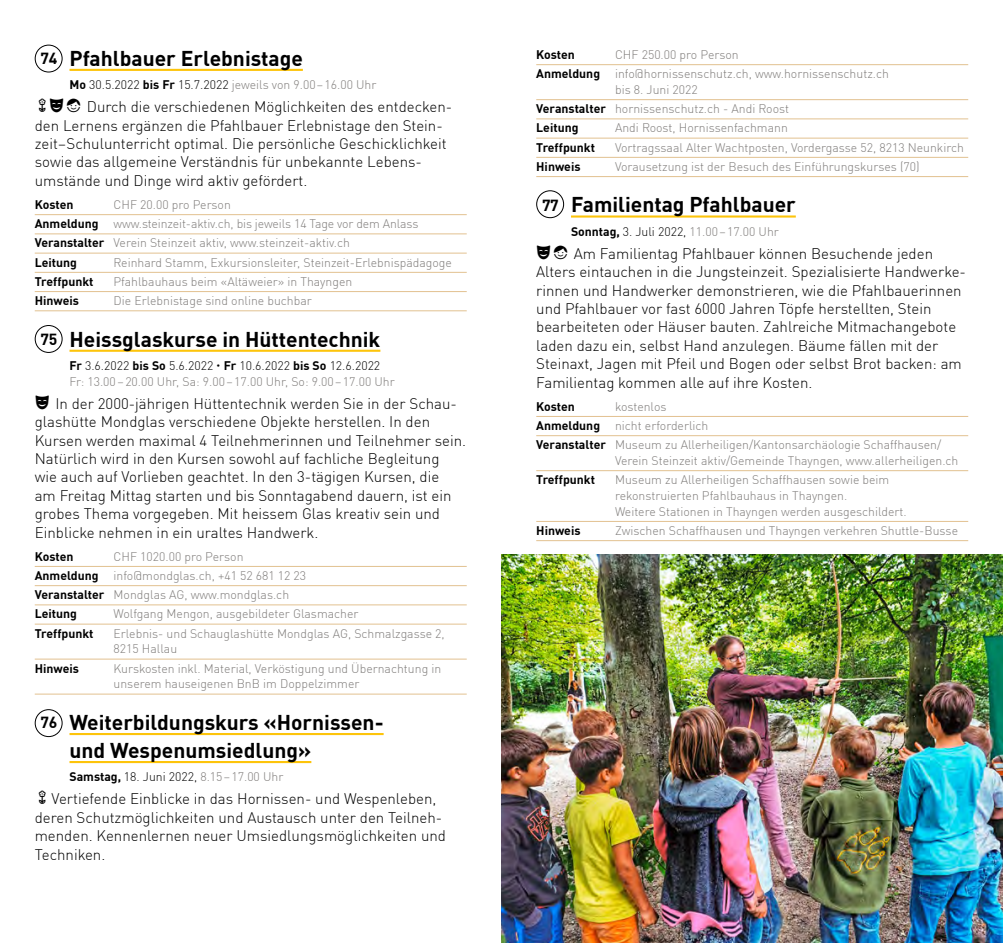
<style>
.page{position:relative;width:1003px;height:943px;background:#fff}
.page>*{position:absolute;margin:0;border:0;box-sizing:border-box;transform-origin:0 0}
.t1{font:700 21px/28px "DINOT";color:#000}
.Angebot-Grundtext{font:300 15.05px/18.4px "DINOT";color:#000}
.Angebot-Infos_Titel{font:300 12.25px/15.8px "DINOT";color:#7f7c7a}
.Angebot-Datum{font:300 12.25px/15.8px "DINOT";color:#7f7c7a}
.Angebot-Infos_Titel-2{font:700 12.25px "DINOT";color:#000}
.s1{font-size:15.75px}
.s2{font-weight:700;color:#000}
.s3{color:#000}
</style>
<div class="page">
<hr style="left:69px;top:69px;width:234px;height:2px;background:#fdc40b">
<hr style="left:35px;top:214px;width:431px;height:1px;background:#e2c190">
<hr style="left:35px;top:233px;width:431px;height:1px;background:#e2c190">
<hr style="left:35px;top:253px;width:431px;height:1px;background:#e2c190">
<hr style="left:35px;top:272px;width:431px;height:1px;background:#e2c190">
<hr style="left:35px;top:291px;width:431px;height:1px;background:#e2c190">
<hr style="left:35px;top:310px;width:431px;height:1px;background:#e2c190">
<hr style="left:69px;top:350px;width:311px;height:2px;background:#fdc40b">
<hr style="left:35px;top:566px;width:431px;height:1px;background:#e2c190">
<hr style="left:35px;top:585px;width:431px;height:1px;background:#e2c190">
<hr style="left:35px;top:604px;width:431px;height:1px;background:#e2c190">
<hr style="left:35px;top:624px;width:431px;height:1px;background:#e2c190">
<hr style="left:35px;top:658px;width:431px;height:1px;background:#e2c190">
<hr style="left:35px;top:693px;width:431px;height:1px;background:#e2c190">
<hr style="left:69px;top:733px;width:314px;height:2px;background:#fdc40b">
<hr style="left:69px;top:761px;width:242px;height:2px;background:#fdc40b">
<hr style="left:536px;top:64px;width:431px;height:1px;background:#e2c190">
<hr style="left:536px;top:99px;width:431px;height:1px;background:#e2c190">
<hr style="left:536px;top:119px;width:431px;height:1px;background:#e2c190">
<hr style="left:536px;top:138px;width:431px;height:1px;background:#e2c190">
<hr style="left:536px;top:157px;width:431px;height:1px;background:#e2c190">
<hr style="left:536px;top:176px;width:431px;height:1px;background:#e2c190">
<hr style="left:570px;top:215px;width:225px;height:2px;background:#fdc40b">
<hr style="left:536px;top:416px;width:431px;height:1px;background:#e2c190">
<hr style="left:536px;top:435px;width:431px;height:1px;background:#e2c190">
<hr style="left:536px;top:470px;width:431px;height:1px;background:#e2c190">
<hr style="left:536px;top:521px;width:431px;height:1px;background:#e2c190">
<hr style="left:536px;top:540px;width:431px;height:1px;background:#e2c190">
<img style="left:501px;top:554px;width:501px;height:389px">
<div style="left:35px;top:45px;width:28px;height:27px;border:1px solid #000;border-radius:50%"></div>
<div style="left:35px;top:325px;width:28px;height:28px;border:1px solid #000;border-radius:50%"></div>
<div style="left:35px;top:709px;width:28px;height:28px;border:1px solid #000;border-radius:50%"></div>
<div style="left:536px;top:190px;width:28px;height:28px;border:1px solid #000;border-radius:50%"></div>
<p class="t1" style="left:41px;top:42px;width:264px"><span class="s1">74</span> Pfahlbauer Erlebnistage</p>
<p class="Angebot-Datum" style="left:69px;top:76px;width:308px"><span class="s2">Mo</span> <span class="s3">30.5.2022</span> <span class="s2">bis Fr</span> <span class="s3">15.7.2022</span> jeweils von 9.00–16.00 Uhr</p>
<p class="Angebot-Grundtext" style="left:35px;top:96px;width:419px;text-indent:52px">Durch die verschiedenen Möglichkeiten des entdecken&shy;den Lernens ergänzen die Pfahlbauer Erlebnistage den Stein&shy;zeit–Schulunterricht optimal. Die persönliche Geschicklichkeit sowie das allgemeine Verständnis für unbekannte Lebens&shy;umstände und Dinge wird aktiv gefördert.</p>
<p class="Angebot-Infos_Titel-2" style="left:35px;top:195px;width:40px">Kosten</p>
<p class="Angebot-Infos_Titel" style="left:113px;top:196px;width:119px">CHF 20.00 pro Person</p>
<p class="Angebot-Infos_Titel" style="left:35px;top:215px;width:385px"><span class="s2">Anmeldung</span> www.steinzeit-aktiv.ch, bis jeweils 14 Tage vor dem Anlass</p>
<p class="Angebot-Infos_Titel" style="left:35px;top:234px;width:316px"><span class="s2">Veranstalter</span> Verein Steinzeit aktiv, www.steinzeit-aktiv.ch</p>
<p class="Angebot-Infos_Titel-2" style="left:35px;top:253px;width:44px">Leitung</p>
<p class="Angebot-Infos_Titel" style="left:113px;top:253px;width:340px">Reinhard Stamm, Exkursionsleiter, Steinzeit-Erlebnispädagoge</p>
<p class="Angebot-Infos_Titel-2" style="left:35px;top:272px;width:60px">Treffpunkt</p>
<p class="Angebot-Infos_Titel" style="left:113px;top:272px;width:240px">Pfahlbauhaus beim «Altäweier» in Thayngen</p>
<p class="Angebot-Infos_Titel-2" style="left:35px;top:291px;width:46px">Hinweis</p>
<p class="Angebot-Infos_Titel" style="left:113px;top:292px;width:200px">Die Erlebnistage sind online buchbar</p>
<p class="t1" style="left:41px;top:323px;width:341px"><span class="s1">75</span> Heissglaskurse in Hüttentechnik</p>
<p class="Angebot-Datum" style="left:69px;top:356px;width:326px"><span class="s2">Fr</span> <span class="s3">3.6.2022</span> <span class="s2">bis So</span> <span class="s3">5.6.2022</span> <sup>•</sup> <span class="s2">Fr</span> <span class="s3">10.6.2022</span> <span class="s2">bis So</span> <span class="s3">12.6.2022<br></span>Fr: 13.00–20.00 Uhr, Sa: 9.00–17.00 Uhr, So: 9.00–17.00 Uhr</p>
<p class="Angebot-Grundtext" style="left:35px;top:393px;width:433px;text-indent:21px">In der 2000-jährigen Hüttentechnik werden Sie in der Schau&shy;glashütte Mondglas verschiedene Objekte herstellen. In den Kursen werden maximal 4 Teilnehmerinnen und Teilnehmer sein.<br>Natürlich wird in den Kursen sowohl auf fachliche Begleitung<br>wie auch auf Vorlieben geachtet. In den 3-tägigen Kursen, die<br>am Freitag Mittag starten und bis Sonntagabend dauern, ist ein grobes Thema vorgegeben. Mit heissem Glas kreativ sein und Einblicke nehmen in ein uraltes Handwerk.</p>
<p class="Angebot-Infos_Titel-2" style="left:35px;top:546px;width:40px">Kosten</p>
<p class="Angebot-Infos_Titel" style="left:113px;top:547px;width:131px">CHF 1020.00 pro Person</p>
<p class="Angebot-Infos_Titel" style="left:35px;top:566px;width:273px"><span class="s2">Anmeldung</span> info@mondglas.ch, +41 52 681 12 23</p>
<p class="Angebot-Infos_Titel" style="left:35px;top:586px;width:256px"><span class="s2">Veranstalter</span> Mondglas AG, www.mondglas.ch</p>
<p class="Angebot-Infos_Titel-2" style="left:35px;top:604px;width:44px">Leitung</p>
<p class="Angebot-Infos_Titel" style="left:113px;top:605px;width:246px">Wolfgang Mengon, ausgebildeter Glasmacher</p>
<p class="Angebot-Infos_Titel-2" style="left:35px;top:623px;width:60px">Treffpunkt</p>
<p class="Angebot-Infos_Titel" style="left:113px;top:624px;width:332px">Erlebnis- und Schauglashütte Mondglas AG, Schmalzgasse 2,<br>8215 Hallau</p>
<p class="Angebot-Infos_Titel-2" style="left:35px;top:658px;width:46px">Hinweis</p>
<p class="Angebot-Infos_Titel" style="left:113px;top:659px;width:329px">Kurskosten inkl. Material, Verköstigung und Übernachtung in unserem hauseigenen BnB im Doppelzimmer</p>
<p class="t1" style="left:69px;top:706px;width:315px;text-indent:-29px"><span class="s1">76</span> Weiterbildungskurs «Hornissen&shy;und Wespenumsiedlung»</p>
<p class="Angebot-Datum" style="left:69px;top:767px;width:215px"><span class="s2">Samstag,</span> <span class="s3">18. Juni 2022,</span> 8.15–17.00 Uhr</p>
<p class="Angebot-Grundtext" style="left:35px;top:788px;width:412px;text-indent:17px">Vertiefende Einblicke in das Hornissen- und Wespenleben, deren Schutzmöglichkeiten und Austausch unter den Teilneh&shy;menden. Kennenlernen neuer Umsiedlungsmöglichkeiten und Techniken.</p>
<p class="Angebot-Infos_Titel-2" style="left:536px;top:45px;width:40px">Kosten</p>
<p class="Angebot-Infos_Titel" style="left:615px;top:46px;width:125px">CHF 250.00 pro Person</p>
<p class="Angebot-Infos_Titel" style="left:615px;top:65px;width:275px;text-indent:-79px"><span class="s2">Anmeldung</span> info@hornissenschutz.ch, www.hornissenschutz.ch bis 8. Juni 2022</p>
<p class="Angebot-Infos_Titel" style="left:536px;top:100px;width:254px"><span class="s2">Veranstalter</span> hornissenschutz.ch - Andi Roost</p>
<p class="Angebot-Infos_Titel-2" style="left:536px;top:118px;width:44px">Leitung</p>
<p class="Angebot-Infos_Titel" style="left:614px;top:119px;width:174px">Andi Roost, Hornissenfachmann</p>
<p class="Angebot-Infos_Titel-2" style="left:536px;top:138px;width:60px">Treffpunkt</p>
<p class="Angebot-Infos_Titel" style="left:614px;top:138px;width:350px">Vortragssaal Alter Wachtposten, Vordergasse 52, 8213 Neunkirch</p>
<p class="Angebot-Infos_Titel-2" style="left:536px;top:157px;width:46px">Hinweis</p>
<p class="Angebot-Infos_Titel" style="left:615px;top:158px;width:306px">Vorausetzung ist der Besuch des Einführungskurses (70)</p>
<p class="t1" style="left:542px;top:189px;width:255px"><span class="s1">77</span> Familientag Pfahlbauer</p>
<p class="Angebot-Datum" style="left:570px;top:222px;width:209px"><span class="s2">Sonntag,</span> <span class="s3">3. Juli 2022,</span> 11.00–17.00 Uhr</p>
<p class="Angebot-Grundtext" style="left:536px;top:243px;width:431px;text-indent:38px">Am Familientag Pfahlbauer können Besuchende jeden Alters eintauchen in die Jungsteinzeit. Spezialisierte Handwerke&shy;rinnen und Handwerker demonstrieren, wie die Pfahlbauerinnen und Pfahlbauer vor fast 6000 Jahren Töpfe herstellten, Stein bearbeiteten oder Häuser bauten. Zahlreiche Mitmachangebote laden dazu ein, selbst Hand anzulegen. Bäume fällen mit der Steinaxt, Jagen mit Pfeil und Bogen oder selbst Brot backen: am Familientag kommen alle auf ihre Kosten.</p>
<p class="Angebot-Infos_Titel-2" style="left:536px;top:397px;width:40px">Kosten</p>
<p class="Angebot-Infos_Titel" style="left:615px;top:397px;width:53px">kostenlos</p>
<p class="Angebot-Infos_Titel" style="left:536px;top:417px;width:174px"><span class="s2">Anmeldung</span> nicht erforderlich</p>
<p class="Angebot-Infos_Titel" style="left:615px;top:436px;width:345px;text-indent:-79px"><span class="s2">Veranstalter</span> Museum zu Allerheiligen/Kantonsarchäologie Schaffhausen/<br>Verein Steinzeit aktiv/Gemeinde Thayngen, www.allerheiligen.ch</p>
<p class="Angebot-Infos_Titel-2" style="left:536px;top:470px;width:60px">Treffpunkt</p>
<p class="Angebot-Infos_Titel" style="left:614px;top:471px;width:293px">Museum zu Allerheiligen Schaffhausen sowie beim rekonstruierten Pfahlbauhaus in Thayngen.<br>Weitere Stationen in Thayngen werden ausgeschildert.</p>
<p class="Angebot-Infos_Titel-2" style="left:536px;top:521px;width:46px">Hinweis</p>
<p class="Angebot-Infos_Titel" style="left:615px;top:521px;width:344px">Zwischen Schaffhausen und Thayngen verkehren Shuttle-Busse</p>
</div>
